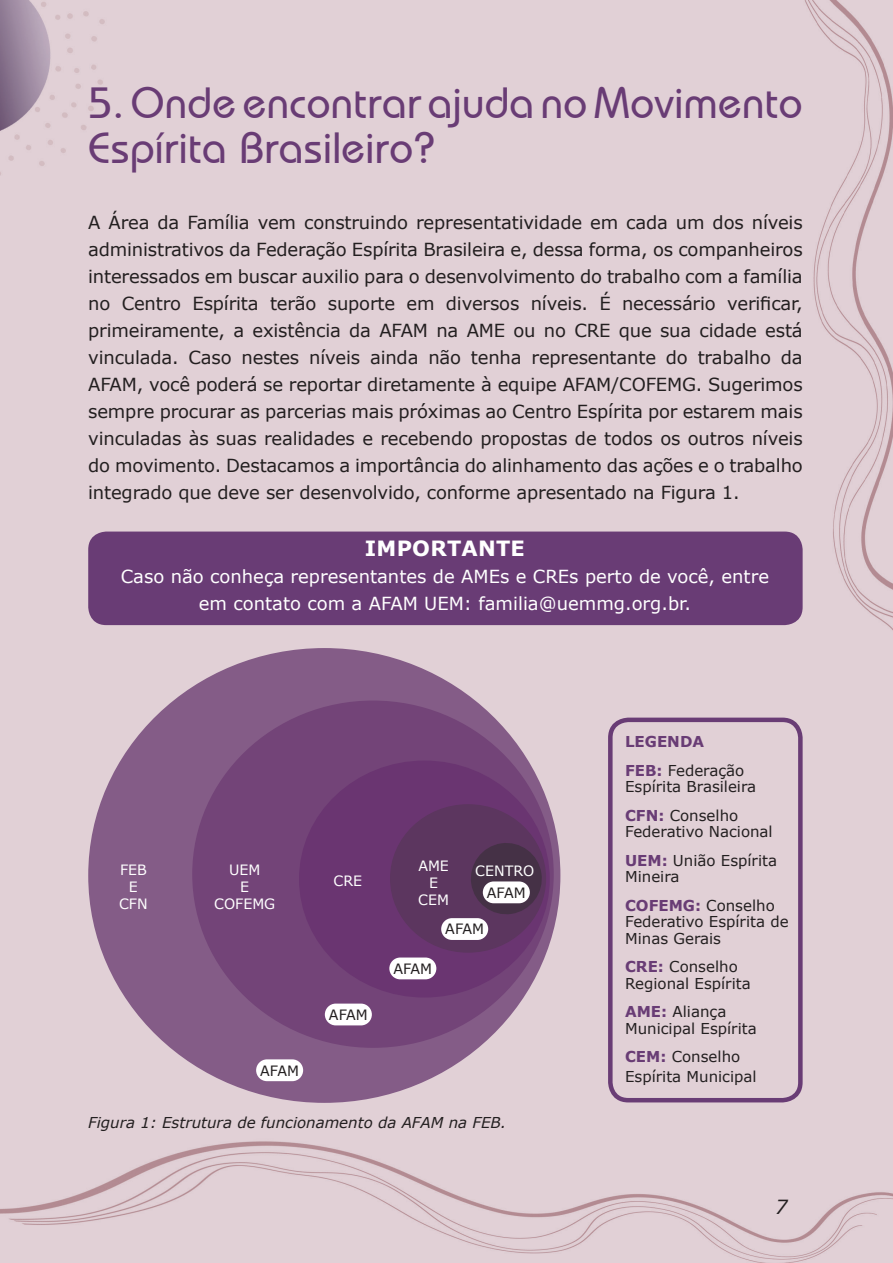
<style>
.page{position:relative;width:893px;height:1263px;background:#e1d0d6}
.page>*{position:absolute;margin:0;border:0;box-sizing:border-box;transform-origin:0 0}
.t1{font:500 43.5px/45px "Bauhaus IT Cby BT";letter-spacing:.01em;color:#693c75}
.t2{font:700 21px "Verdana";letter-spacing:.01em;color:#fff}
.t3{font:italic 19.5px "Verdana";color:#231f20}
.t4{font:18px/27px "Verdana";letter-spacing:-.01em;color:#231f20;text-align:justify}
.t5{font:18px/27px "Verdana";color:#fff;text-align:center}
.t6{font:15px/28.5px "Verdana";color:#231f20}
.t7{font:italic 15px "Verdana";color:#231f20}
.t8{font:700 15px/28.5px "Verdana";color:#693c75}
.t9{font:14.25px/17.1px "Verdana";color:#fff;text-align:center}
.t10{font:14.25px "Verdana";color:#231f20}
.s1{font-weight:400;color:#231f20}
.s2{font-weight:700;color:#693c75}
</style>
<div class="page">
<div style="left:88px;top:531px;width:715px;height:94px;background:#693c75;border-radius:18px"></div>
<div style="left:88px;top:648px;width:472px;height:455px;background:#845c87;border-radius:50%"></div>
<div style="left:192px;top:700px;width:362px;height:348px;background:#734478;border-radius:50%"></div>
<div style="left:299px;top:760px;width:251px;height:237px;background:#6a3571;border-radius:50%"></div>
<div style="left:390px;top:804px;width:156px;height:149px;background:#5c365f;border-radius:50%"></div>
<svg style="left:471px;top:843px;width:73px;height:71px"></svg>
<div style="left:441px;top:918px;width:47px;height:22px;background:#fff;border-radius:11px"></div>
<div style="left:483px;top:881px;width:47px;height:22px;background:#fff;border-radius:11px"></div>
<div style="left:389px;top:957px;width:47px;height:22px;background:#fff;border-radius:11px"></div>
<div style="left:325px;top:1003px;width:47px;height:22px;background:#fff;border-radius:11px"></div>
<div style="left:256px;top:1059px;width:47px;height:22px;background:#fff;border-radius:11px"></div>
<div style="left:608px;top:718px;width:195px;height:384px;border:4px solid #693c75;border-radius:18px"></div>
<h1 class="t1" style="left:88px;top:80px;width:716px">5. Onde encontrar ajuda no Movimento<br>Espírita Brasileiro?</h1>
<p class="t4" style="left:88px;top:209px;width:716px">A Área da Família vem construindo representatividade em cada um dos níveis administrativos da Federação Espírita Brasileira e, dessa forma, os companheiros interessados em buscar auxilio para o desenvolvimento do trabalho com a família no Centro Espírita terão suporte em diversos níveis. É necessário verificar, primeiramente, a existência da AFAM na AME ou no CRE que sua cidade está vinculada. Caso nestes níveis ainda não tenha representante do trabalho da AFAM, você poderá se reportar diretamente à equipe AFAM/COFEMG. Sugerimos sempre procurar as parcerias mais próximas ao Centro Espírita por estarem mais vinculadas às suas realidades e recebendo propostas de todos os outros níveis do movimento. Destacamos a importância do alinhamento das ações e o trabalho integrado que deve ser desenvolvido, conforme apresentado na Figura 1.</p>
<p class="t2" style="left:365px;top:534px;width:161px">IMPORTANTE</p>
<p class="t5" style="left:121px;top:563px;width:650px">Caso não conheça representantes de AMEs e CREs perto de você, entre em contato com a AFAM UEM: familia@uemmg.org.br.</p>
<p class="t9" style="left:119px;top:861px;width:30px">FEB<br>E<br>CFN</p>
<p class="t9" style="left:214px;top:861px;width:63px">UEM<br>E<br>COFEMG</p>
<p class="t10" style="left:260px;top:1060px;width:40px">AFAM</p>
<p class="t9" style="left:333px;top:872px;width:30px">CRE</p>
<p class="t10" style="left:329px;top:1005px;width:40px">AFAM</p>
<p class="t9" style="left:418px;top:857px;width:32px">AME<br>E<br>CEM</p>
<p class="t9" style="left:475px;top:862px;width:61px">CENTRO</p>
<p class="t10" style="left:487px;top:883px;width:40px">AFAM</p>
<p class="t10" style="left:393px;top:959px;width:40px">AFAM</p>
<p class="t10" style="left:445px;top:919px;width:40px">AFAM</p>
<p class="t7" style="left:88px;top:1112px;width:420px">Figura 1: Estrutura de funcionamento da AFAM na FEB.</p>
<p class="t8" style="left:625px;top:727px;width:121px">LEGENDA<br>FEB: <span class="s1">Federação</span></p>
<p class="t6" style="left:625px;top:772px;width:133px">Espírita Brasileira<br><span class="s2">CFN:</span> Conselho</p>
<p class="t6" style="left:625px;top:817px;width:153px">Federativo Nacional<br><span class="s2">UEM:</span> União Espírita</p>
<p class="t6" style="left:625px;top:862px;width:151px">Mineira<br><span class="s2">COFEMG:</span> Conselho</p>
<p class="t6" style="left:625px;top:913px;width:165px;line-height:16.5px">Federativo Espírita de<br>Minas Gerais</p>
<p class="t6" style="left:625px;top:958px;width:127px;line-height:16.5px"><span class="s2">CRE:</span> Conselho<br>Regional Espírita</p>
<p class="t6" style="left:625px;top:1003px;width:133px;line-height:16.5px"><span class="s2">AME:</span> Aliança<br>Municipal Espírita</p>
<p class="t6" style="left:625px;top:1047px;width:133px;line-height:19.5px"><span class="s2">CEM:</span> Conselho<br>Espírita Municipal</p>
<p class="t3" style="left:775px;top:1194px;width:14px">7</p>
</div>
